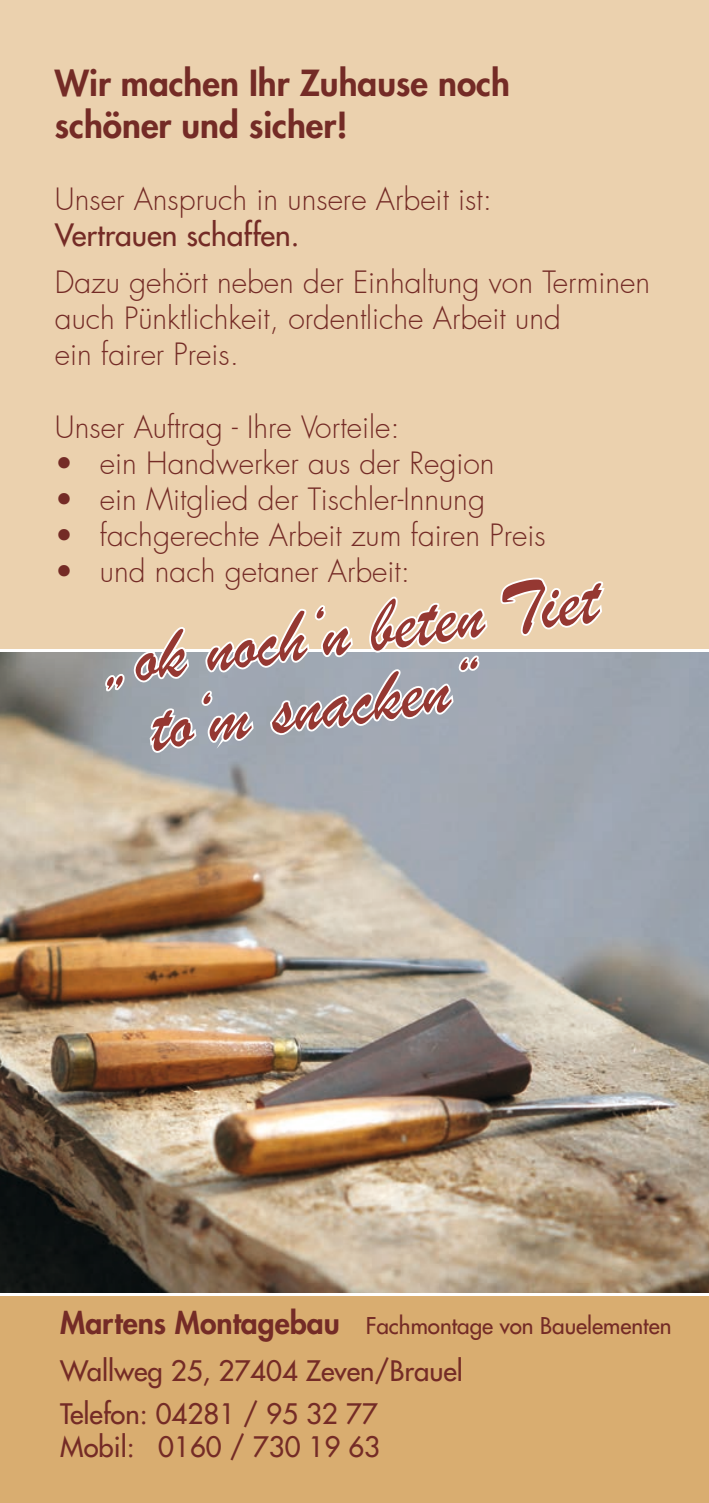
<style>
.page{position:relative;width:709px;height:1503px;background:#fff}
.page>*{position:absolute;margin:0;border:0;box-sizing:border-box;transform-origin:0 0}
.t1{font:75.25px/69.5px "Brush Script";color:#953832}
.t2{font:800 35px/42px "Futura";color:#742b26}
.t3{font:300 30px/36px "Futura";color:#742b26}
.t4{font:30px "Futura";color:#742b26}
.t5{font:27.5px/42.5px "Futura";color:#742b26}
.t6{font:22.5px "Futura";color:#742b26}
.s1{font-weight:800;font-size:30px}
</style>
<div class="page">
<div style="left:0;top:0;width:709px;height:648px;background:#ebd1ae"></div>
<img style="left:0;top:652px;width:709px;height:640px">
<div style="left:0;top:1296px;width:709px;height:206px;background:#d9ad70"></div>
<svg style="left:498px;top:577px;width:109px;height:84px"></svg>
<svg style="left:102px;top:596px;width:387px;height:180px"></svg>
<p class="t2" style="left:55px;top:61px;width:456px">Wir machen Ihr Zuhause noch schöner und sicher!</p>
<p class="t3" style="left:55px;top:181px;width:438px">Unser Anspruch in unsere Arbeit ist:</p>
<p class="t4" style="left:55px;top:215px;width:246px">Vertrauen schaffen.</p>
<p class="t3" style="left:55px;top:265px;width:597px">Dazu gehört neben der Einhaltung von Terminen auch Pünktlichkeit, ordentliche Arbeit und<br>ein fairer Preis.</p>
<p class="t3" style="left:55px;top:409px;width:346px">Unser Auftrag - Ihre Vorteile:</p>
<p class="t3" style="left:55px;top:445px;width:441px">• ein Handwerker aus der Region</p>
<p class="t3" style="left:55px;top:481px;width:431px">• ein Mitglied der Tischler-Innung</p>
<p class="t3" style="left:55px;top:517px;width:492px">• fachgerechte Arbeit zum fairen Preis</p>
<p class="t3" style="left:55px;top:553px;width:357px">• und nach getaner Arbeit:</p>
<h1 class="t1" style="left:136px;top:626px;width:463px;text-indent:-42px;rotate:-8deg">„ok noch‘n beten Tiet to‘m snacken“</h1>
<p class="t6" style="left:60px;top:1310px;width:612px"><span class="s1">Martens Montagebau</span> Fachmontage von Bauelementen</p>
<p class="t5" style="left:60px;top:1349px;width:404px">Wallweg 25, 27404 Zeven/Brauel<br>Telefon: 04281 / 95 32 77</p>
<p class="t5" style="left:60px;top:1425px;width:321px">Mobil: 0160 / 730 19 63</p>
</div>
